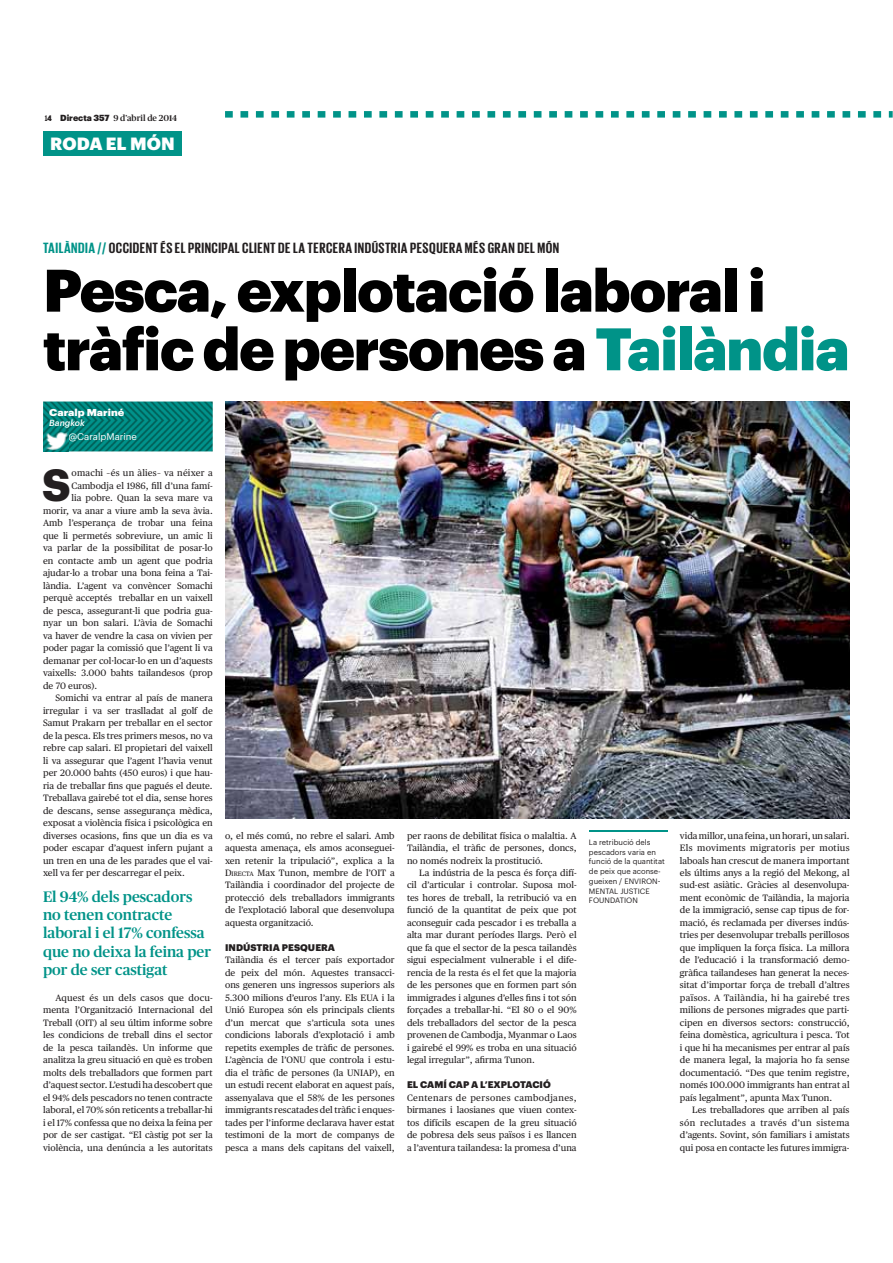
<style>
.page{position:relative;width:893px;height:1263px;background:#fff}
.page>*{position:absolute;margin:0;border:0;box-sizing:border-box;transform-origin:0 0}
.t1{font:900 58.65px/58.7px "Graphik";letter-spacing:-.02em;color:#000}
.t2{font:700 44.1px "Graphik";color:#231f20}
.t3{font:900 17.4px "Graphik";letter-spacing:.005em;color:#fff}
.t4{font:500 15.15px/18.3px "Publico";color:#009388}
.t5{font:700 15.15px "Giorgio Sans";letter-spacing:.03em;color:#231f20;scale:1.1 1}
.t6{font:900 9.75px "Graphik";color:#fff;scale:1.1 1}
.t7{font:9.6px "Graphik";color:#fff}
.t8{font:900 9.45px "Graphik";letter-spacing:.005em;color:#231f20}
.t9{font:9.3px/12.5px "Publico Text";color:#231f20;text-align:justify}
.t10{font:9.3px "Publico Text";letter-spacing:.02em;color:#231f20}
.t11{font:500 8.7px "Publico";color:#231f20}
.t12{font:italic 500 8.7px "Graphik";color:#fff}
.t13{font:7.65px/9.8px "Graphik";color:#231f20}
.s1{font-family:"Local Gothic";font-weight:400}
.s2{font-family:"Graphik";font-weight:900}
.s3{color:#009388}
.s4{font-style:inherit}
.s5{font-size:6.45px}
</style>
<div class="page">
<svg style="left:225px;top:111px;width:668px;height:7px"></svg>
<div style="left:43px;top:131px;width:139px;height:25px;background:#009388"></div>
<img style="left:225px;top:402px;width:624px;height:416px">
<hr style="left:589px;top:831px;width:79px;height:1px;background:#009388">
<img style="left:43px;top:402px;width:170px;height:49px">
<img style="left:43px;top:430px;width:25px;height:21px">
<p class="t11" style="left:45px;top:114px;width:134px"><span class="s1">14</span> <span class="s2">Directa 357</span> 9 d’abril de 2014</p>
<h3 class="t3" style="left:50px;top:137px;width:126px">RODA EL MÓN</h3>
<h3 class="t5" style="left:43px;top:242px;width:471px"><span class="s3">TAILÀNDIA //</span> OCCIDENT ÉS EL PRINCIPAL CLIENT DE LA TERCERA INDÚSTRIA PESQUERA MÉS GRAN DEL MÓN</h3>
<h1 class="t1" style="left:43px;top:264px;width:808px">Pesca, explotació laboral i tràfic de persones a <span class="s3">Tailàndia</span></h1>
<p class="t6" style="left:49px;top:408px;width:70px">Caralp Mariné</p>
<p class="t12" style="left:49px;top:417px;width:37px">Bangkok</p>
<p class="t7" style="left:68px;top:433px;width:70px">@CaralpMarine</p>
<h2 class="t2" style="left:42px;top:467px;width:30px">S</h2>
<p class="t10" style="left:72px;top:469px;width:143px">omachi –és un àlies– va néixer a</p>
<p class="t9" style="left:72px;top:480px;width:143px">Cambodja el 1986, fill d’una famí-</p>
<p class="t9" style="left:72px;top:493px;width:143px">lia pobre. Quan la seva mare va</p>
<p class="t9" style="left:43px;top:505px;width:171px">morir, va anar a viure amb la seva àvia.</p>
<p class="t9" style="left:43px;top:518px;width:171px">Amb l’esperança de trobar una feina</p>
<p class="t9" style="left:43px;top:530px;width:171px">que li permetés sobreviure, un amic li</p>
<p class="t9" style="left:43px;top:543px;width:171px">va parlar de la possibilitat de posar-lo</p>
<p class="t9" style="left:43px;top:555px;width:171px">en contacte amb un agent que podria</p>
<p class="t9" style="left:43px;top:568px;width:171px">ajudar-lo a trobar una bona feina a Tai-</p>
<p class="t9" style="left:43px;top:580px;width:171px">làndia. L’agent va convèncer Somachi</p>
<p class="t9" style="left:43px;top:593px;width:171px">perquè acceptés treballar en un vaixell</p>
<p class="t9" style="left:43px;top:605px;width:171px">de pesca, assegurant-li que podria gua-</p>
<p class="t9" style="left:43px;top:618px;width:171px">nyar un bon salari. L’àvia de Somachi</p>
<p class="t9" style="left:43px;top:630px;width:171px">va haver de vendre la casa on vivien per</p>
<p class="t9" style="left:43px;top:643px;width:171px">poder pagar la comissió que l’agent li va</p>
<p class="t9" style="left:43px;top:655px;width:171px">demanar per col·locar-lo en un d’aquests</p>
<p class="t9" style="left:43px;top:667px;width:171px">vaixells: 3.000 bahts tailandesos (prop</p>
<p class="t9" style="left:43px;top:680px;width:56px">de 70 euros).</p>
<p class="t9" style="left:55px;top:692px;width:159px">Somichi va entrar al país de manera</p>
<p class="t9" style="left:43px;top:705px;width:171px">irregular i va ser traslladat al golf de</p>
<p class="t9" style="left:43px;top:717px;width:171px">Samut Prakarn per treballar en el sector</p>
<p class="t9" style="left:43px;top:730px;width:171px">de la pesca. Els tres primers mesos, no va</p>
<p class="t9" style="left:43px;top:742px;width:171px">rebre cap salari. El propietari del vaixell</p>
<p class="t9" style="left:43px;top:755px;width:171px">li va assegurar que l’agent l’havia venut</p>
<p class="t9" style="left:43px;top:767px;width:171px">per 20.000 bahts (450 euros) i que hau-</p>
<p class="t9" style="left:43px;top:780px;width:171px">ria de treballar fins que pagués el deute.</p>
<p class="t9" style="left:43px;top:792px;width:171px">Treballava gairebé tot el dia, sense hores</p>
<p class="t9" style="left:43px;top:805px;width:171px">de descans, sense assegurança mèdica,</p>
<p class="t9" style="left:43px;top:817px;width:171px">exposat a violència física i psicològica en</p>
<p class="t9" style="left:43px;top:830px;width:171px">diverses ocasions, fins que un dia es va</p>
<p class="t9" style="left:43px;top:842px;width:171px">poder escapar d’aquest infern pujant a</p>
<p class="t9" style="left:43px;top:855px;width:171px">un tren en una de les parades que el vai-</p>
<p class="t9" style="left:43px;top:867px;width:143px">xell va fer per descarregar el peix.</p>
<p class="t9" style="left:407px;top:830px;width:171px">per raons de debilitat física o malaltia. A Tailàndia, el tràfic de persones, doncs, no només nodreix la prostitució.</p>
<p class="t9" style="left:407px;top:867px;width:171px;text-indent:12px">La indústria de la pesca és força difí&shy;cil d’articular i controlar. Suposa mol&shy;tes hores de treball, la retribució va en funció de la quantitat de peix que pot aconseguir cada pescador i es treballa a alta mar durant períodes llargs. Però el que fa que el sector de la pesca tailandès sigui especialment vulnerable i el dife&shy;rencia de la resta és el fet que la majoria de les persones que en formen part són immigrades i algunes d’elles fins i tot són forçades a treballar-hi. “El 80 o el 90% dels treballadors del sector de la pesca provenen de Cambodja, Myanmar o Laos i gairebé el 99% es troba en una situació legal irregular”, afirma Tunon.</p>
<p class="t8" style="left:407px;top:1081px;width:145px">EL CAMÍ CAP A L’EXPLOTACIÓ</p>
<p class="t9" style="left:407px;top:1092px;width:171px">Centenars de persones cambodjanes, birmanes i laosianes que viuen contex&shy;tos difícils escapen de la greu situació de pobresa dels seus països i es llancen a l’aventura tailandesa: la promesa d’una</p>
<p class="t9" style="left:225px;top:830px;width:171px">o, el més comú, no rebre el salari. Amb aquesta amenaça, els amos aconseguei&shy;xen retenir la tripulació”, explica a la <span class="s4">D</span><span class="s5">IRECTA</span> Max Tunon, membre de l’OIT a Tailàndia i coordinador del projecte de protecció dels treballadors immigrants de l’explotació laboral que desenvolupa aquesta organització.</p>
<p class="t8" style="left:225px;top:944px;width:112px">INDÚSTRIA PESQUERA</p>
<p class="t9" style="left:225px;top:955px;width:171px">Tailàndia és el tercer país exportador de peix del món. Aquestes transacci&shy;ons generen uns ingressos superiors als 5.300 milions d’euros l’any. Els EUA i la Unió Europea són els principals clients d’un mercat que s’articula sota unes condicions laborals d’explotació i amb repetits exemples de tràfic de persones.<br>L’agència de l’ONU que controla i estu&shy;dia el tràfic de persones (la UNIAP), en un estudi recent elaborat en aquest país, assenyalava que el 58% de les persones immigrants rescatades del tràfic i enques&shy;tades per l’informe declarava haver estat testimoni de la mort de companys de pesca a mans dels capitans del vaixell,</p>
<p class="t13" style="left:589px;top:838px;width:77px">La retribució dels pescadors varia en funció de la quantitat de peix que aconse&shy;gueixen / ENVIRON-<br>MENTAL JUSTICE</p>
<h3 class="t4" style="left:43px;top:889px;width:151px">El 94% dels pescadors</h3>
<p class="t13" style="left:589px;top:896px;width:50px">FOUNDATION</p>
<h3 class="t4" style="left:43px;top:907px;width:169px">no tenen contracte laboral i el 17% confessa que no deixa la feina per por de ser castigat</h3>
<p class="t9" style="left:43px;top:992px;width:171px;text-indent:12px">Aquest és un dels casos que docu&shy;menta l’Organització Internacional del Treball (OIT) al seu últim informe sobre les condicions de treball dins el sector de la pesca tailandès. Un informe que analitza la greu situació en què es troben molts dels treballadors que formen part d’aquest sector. L’estudi ha descobert que el 94% dels pescadors no tenen contracte laboral, el 70% són reticents a treballar-hi i el 17% confessa que no deixa la feina per por de ser castigat. “El càstig pot ser la violència, una denúncia a les autoritats</p>
<p class="t9" style="left:680px;top:830px;width:171px">vida millor, una feina, un horari, un salari.<br>Els moviments migratoris per motius laboals han crescut de manera important els últims anys a la regió del Mekong, al sud-est asiàtic. Gràcies al desenvolupa&shy;ment econòmic de Tailàndia, la majoria de la immigració, sense cap tipus de for&shy;mació, és reclamada per diverses indús&shy;tries per desenvolupar treballs perillosos que impliquen la força física. La millora de l’educació i la transformació demo&shy;gràfica tailandeses han generat la neces&shy;sitat d’importar força de treball d’altres països. A Tailàndia, hi ha gairebé tres milions de persones migrades que parti&shy;cipen en diversos sectors: construcció, feina domèstica, agricultura i pesca. Tot i que hi ha mecanismes per entrar al país de manera legal, la majoria ho fa sense documentació. “Des que tenim registre, només 100.000 immigrants han entrat al país legalment”, apunta Max Tunon.</p>
<p class="t9" style="left:680px;top:1104px;width:171px;text-indent:12px">Les treballadores que arriben al país són reclutades a través d’un sistema d’agents. Sovint, són familiars i amistats qui posa en contacte les futures immigra-</p>
</div>
